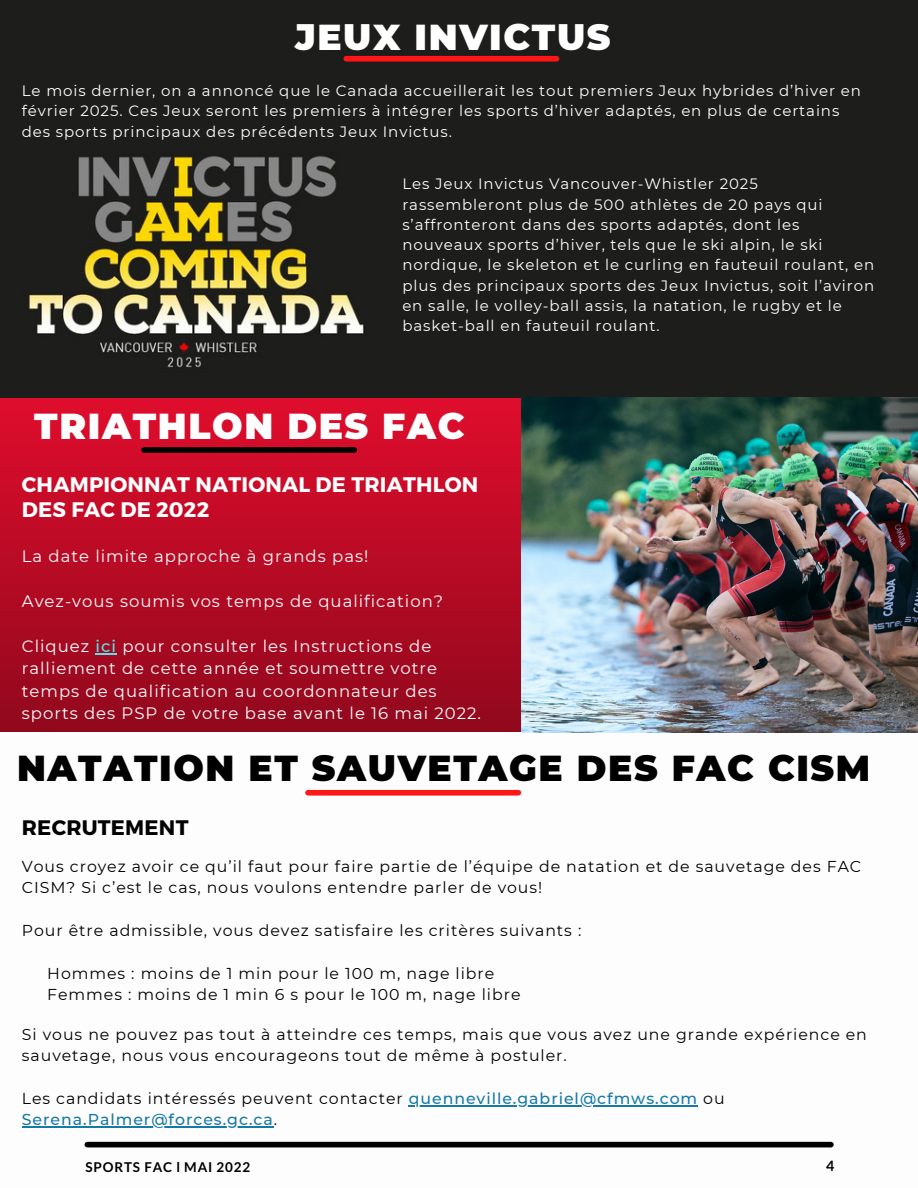
<style>
.page{position:relative;width:918px;height:1188px;background:#fff}
.page>*{position:absolute;margin:0;border:0;box-sizing:border-box;transform-origin:0 0}
.t1{font:900 36px "Montserrat";letter-spacing:.045em;color:#000}
.t2{font:900 36px "Montserrat";letter-spacing:.045em;color:#fff}
.t3{font:700 21px/24.8px "Montserrat";letter-spacing:.01em;color:#fff}
.t4{font:700 21px "Montserrat";letter-spacing:.01em;color:#000}
.t5{font:16.5px/22.5px "Montserrat";letter-spacing:.06em;color:#fff}
.t6{font:15.75px/21.3px "Montserrat";letter-spacing:.06em;color:#000}
.t7{font:500 15.75px/21.3px "Montserrat";letter-spacing:.06em;color:#157aa8}
.t8{font:15px/20.2px "Montserrat";letter-spacing:.06em;color:#fff}
.t9{font:700 14.25px "Lato";color:#000}
.t10{font:700 13.5px "Lato";letter-spacing:.06em;color:#000}
.s1{font-weight:500;color:#5ce1e6}
.s2{font-weight:400;color:#000}
</style>
<div class="page">
<svg style="left:0;top:397px;width:522px;height:335px;background:#b70b24"></svg>
<div style="left:0;top:0;width:918px;height:397px;background:#1d1d1b"></div>
<div style="left:87px;top:1142px;width:744px;height:5px;background:#000"></div>
<div style="left:308px;top:790px;width:210px;height:6px;background:#ff1616"></div>
<hr style="left:409px;top:1105px;width:289px;height:1px;background:#157aa8">
<hr style="left:22px;top:1126px;width:252px;height:1px;background:#157aa8">
<img style="left:28px;top:154px;width:337px;height:214px">
<img style="left:522px;top:397px;width:396px;height:336px">
<div style="left:144px;top:447px;width:210px;height:6px;background:#000"></div>
<svg style="left:96px;top:653px;width:21px;height:1px"></svg>
<div style="left:346px;top:56px;width:211px;height:6px;background:#ff1616"></div>
<p class="t2" style="left:295px;top:15px;width:317px">JEUX INVICTUS</p>
<p class="t8" style="left:22px;top:81px;width:841px">Le mois dernier, on a annoncé que le Canada accueillerait les tout premiers Jeux hybrides d’hiver en février 2025. Ces Jeux seront les premiers à intégrer les sports d’hiver adaptés, en plus de certains des sports principaux des précédents Jeux Invictus.</p>
<p class="t8" style="left:402px;top:174px;width:473px">Les Jeux Invictus Vancouver‑Whistler 2025 rassembleront plus de 500 athlètes de 20 pays qui s’affronteront dans des sports adaptés, dont les nouveaux sports d’hiver, tels que le ski alpin, le ski nordique, le skeleton et le curling en fauteuil roulant, en plus des principaux sports des Jeux Invictus, soit l’aviron en salle, le volley‑ball assis, la natation, le rugby et le basket‑ball en fauteuil roulant.</p>
<p class="t2" style="left:34px;top:404px;width:432px">TRIATHLON DES FAC</p>
<p class="t3" style="left:22px;top:472px;width:458px">CHAMPIONNAT NATIONAL DE TRIATHLON<br>DES FAC DE 2022</p>
<p class="t5" style="left:22px;top:545px;width:348px">La date limite approche à grands pas!</p>
<p class="t5" style="left:22px;top:590px;width:423px">Avez‑vous soumis vos temps de qualification?</p>
<p class="t5" style="left:22px;top:635px;width:461px">Cliquez <span class="s1">ici</span> pour consulter les Instructions de ralliement de cette année et soumettre votre temps de qualification au coordonnateur des sports des PSP de votre base avant le 16 mai 2022.</p>
<p class="t1" style="left:17px;top:746px;width:855px">NATATION ET SAUVETAGE DES FAC CISM</p>
<p class="t4" style="left:22px;top:814px;width:168px">RECRUTEMENT</p>
<p class="t6" style="left:22px;top:856px;width:841px">Vous croyez avoir ce qu’il faut pour faire partie de l’équipe de natation et de sauvetage des FAC<br>CISM? Si c’est le cas, nous voulons entendre parler de vous!</p>
<p class="t6" style="left:22px;top:920px;width:561px">Pour être admissible, vous devez satisfaire les critères suivants :</p>
<p class="t6" style="left:47px;top:962px;width:449px">Hommes : moins de 1 min pour le 100 m, nage libre</p>
<p class="t6" style="left:47px;top:984px;width:475px">Femmes : moins de 1 min 6 s pour le 100 m, nage libre</p>
<p class="t6" style="left:22px;top:1023px;width:847px">Si vous ne pouvez pas tout à atteindre ces temps, mais que vous avez une grande expérience en sauvetage, nous vous encourageons tout de même à postuler.</p>
<p class="t7" style="left:22px;top:1088px;width:704px"><span class="s2">Les candidats intéressés peuvent contacter</span> quenneville.gabriel@cfmws.com <span class="s2">ou<br></span>Serena.Palmer@forces.gc.ca<span class="s2">.</span></p>
<p class="t10" style="left:86px;top:1159px;width:166px">SPORTS FAC l MAI 2022</p>
<p class="t9" style="left:826px;top:1157px;width:10px">4</p>
</div>
